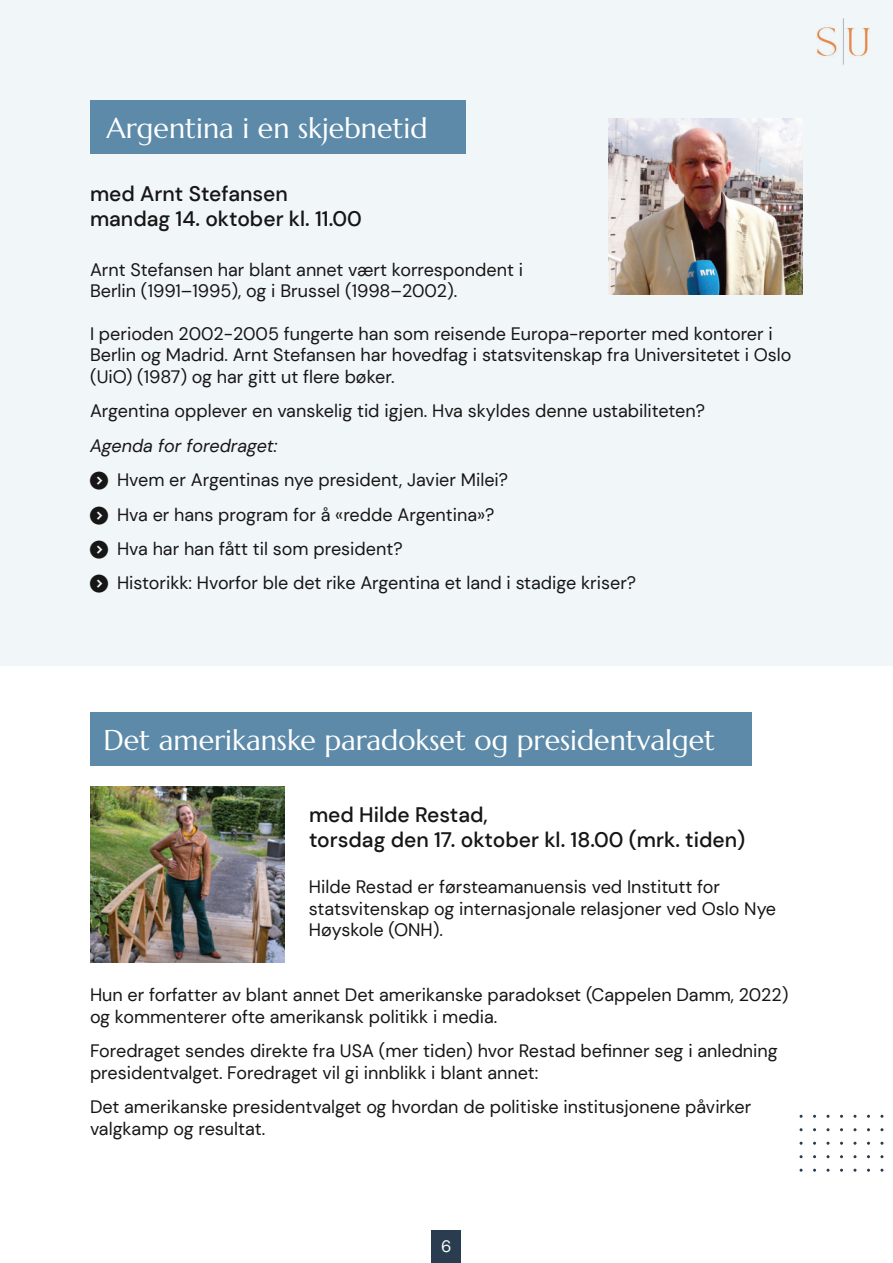
<style>
.page{position:relative;width:893px;height:1263px;background:#fff}
.page>*{position:absolute;margin:0;border:0;box-sizing:border-box;transform-origin:0 0}
.t1{font:28.5px "Marcellus";color:#fff}
.t2{font:500 21px/25.2px "DM Sans";color:#171616}
.t3{font:18px/21.6px "DM Sans";color:#171616}
.t4{font:italic 18px "DM Sans";color:#171616}
.t5{font:16.5px "DM Sans";color:#fff}
</style>
<div class="page">
<div style="left:0;top:0;width:893px;height:665px;background:#f1f6f8"></div>
<div style="left:90px;top:100px;width:375px;height:54px;background:#5c8aa8"></div>
<img style="left:608px;top:118px;width:195px;height:176px">
<img style="left:90px;top:787px;width:195px;height:176px">
<div style="left:90px;top:712px;width:661px;height:54px;background:#5c8aa8"></div>
<div style="left:432px;top:1231px;width:29px;height:32px;background:#2a3d50"></div>
<img style="left:817px;top:18px;width:53px;height:47px">
<svg style="left:880px;top:1168px;width:4px;height:4px"></svg>
<svg style="left:853px;top:1168px;width:4px;height:4px"></svg>
<div style="left:838px;top:1167px;width:7px;height:6px;border:2px solid #fff;border-radius:50%"></div>
<svg style="left:826px;top:1168px;width:4px;height:4px"></svg>
<div style="left:811px;top:1167px;width:7px;height:6px;border:2px solid #fff;border-radius:50%"></div>
<svg style="left:799px;top:1168px;width:4px;height:4px"></svg>
<svg style="left:880px;top:1155px;width:4px;height:4px"></svg>
<svg style="left:853px;top:1155px;width:4px;height:4px"></svg>
<div style="left:838px;top:1154px;width:7px;height:6px;border:2px solid #fff;border-radius:50%"></div>
<svg style="left:826px;top:1155px;width:4px;height:4px"></svg>
<div style="left:811px;top:1154px;width:7px;height:6px;border:2px solid #fff;border-radius:50%"></div>
<svg style="left:799px;top:1155px;width:4px;height:4px"></svg>
<svg style="left:880px;top:1141px;width:4px;height:4px"></svg>
<svg style="left:853px;top:1141px;width:4px;height:4px"></svg>
<div style="left:838px;top:1140px;width:7px;height:6px;border:2px solid #fff;border-radius:50%"></div>
<svg style="left:826px;top:1141px;width:4px;height:4px"></svg>
<div style="left:811px;top:1140px;width:7px;height:6px;border:2px solid #fff;border-radius:50%"></div>
<svg style="left:799px;top:1141px;width:4px;height:4px"></svg>
<svg style="left:880px;top:1128px;width:4px;height:4px"></svg>
<svg style="left:853px;top:1128px;width:4px;height:4px"></svg>
<div style="left:838px;top:1127px;width:7px;height:6px;border:2px solid #fff;border-radius:50%"></div>
<svg style="left:826px;top:1128px;width:4px;height:4px"></svg>
<div style="left:811px;top:1127px;width:7px;height:6px;border:2px solid #fff;border-radius:50%"></div>
<svg style="left:799px;top:1128px;width:4px;height:4px"></svg>
<svg style="left:880px;top:1114px;width:4px;height:4px"></svg>
<svg style="left:853px;top:1114px;width:4px;height:4px"></svg>
<div style="left:838px;top:1113px;width:7px;height:6px;border:2px solid #fff;border-radius:50%"></div>
<svg style="left:826px;top:1114px;width:4px;height:4px"></svg>
<div style="left:811px;top:1113px;width:7px;height:6px;border:2px solid #fff;border-radius:50%"></div>
<svg style="left:799px;top:1114px;width:4px;height:4px"></svg>
<h1 class="t1" style="left:106px;top:110px;width:323px">Argentina i en skjebnetid</h1>
<p class="t2" style="left:90px;top:181px;width:273px">med Arnt Stefansen mandag 14. oktober kl. 11.00</p>
<p class="t3" style="left:90px;top:258px;width:435px">Arnt Stefansen har blant annet vært korrespondent i<br>Berlin (1991–1995), og i Brussel (1998–2002).</p>
<p class="t3" style="left:90px;top:323px;width:703px">I perioden 2002-2005 fungerte han som reisende Europa-reporter med kontorer i<br>Berlin og Madrid. Arnt Stefansen har hovedfag i statsvitenskap fra Universitetet i Oslo (UiO) (1987) og har gitt ut flere bøker.</p>
<p class="t3" style="left:90px;top:400px;width:617px">Argentina opplever en vanskelig tid igjen. Hva skyldes denne ustabiliteten?</p>
<p class="t4" style="left:90px;top:434px;width:189px">Agenda for foredraget:</p>
<p class="t3" style="left:117px;top:463px;width:521px;line-height:34.3px">Hvem er Argentinas nye president, Javier Milei?<br>Hva er hans program for å «redde Argentina»?<br>Hva har han fått til som president?<br>Historikk: Hvorfor ble det rike Argentina et land i stadige kriser?</p>
<h1 class="t1" style="left:103px;top:722px;width:613px">Det amerikanske paradokset og presidentvalget</h1>
<p class="t2" style="left:309px;top:802px;width:438px">med Hilde Restad,<br>torsdag den 17. oktober kl. 18.00 (mrk. tiden)</p>
<p class="t3" style="left:309px;top:876px;width:469px">Hilde Restad er førsteamanuensis ved Institutt for statsvitenskap og internasjonale relasjoner ved Oslo Nye<br>Høyskole (ONH).</p>
<p class="t3" style="left:90px;top:984px;width:700px">Hun er forfatter av blant annet Det amerikanske paradokset (Cappelen Damm, 2022) og kommenterer ofte amerikansk politikk i media.</p>
<p class="t3" style="left:90px;top:1040px;width:689px">Foredraget sendes direkte fra USA (mer tiden) hvor Restad befinner seg i anledning presidentvalget. Foredraget vil gi innblikk i blant annet:</p>
<p class="t3" style="left:90px;top:1096px;width:663px">Det amerikanske presidentvalget og hvordan de politiske institusjonene påvirker valgkamp og resultat.</p>
<p class="t5" style="left:441px;top:1236px;width:12px">6</p>
</div>
